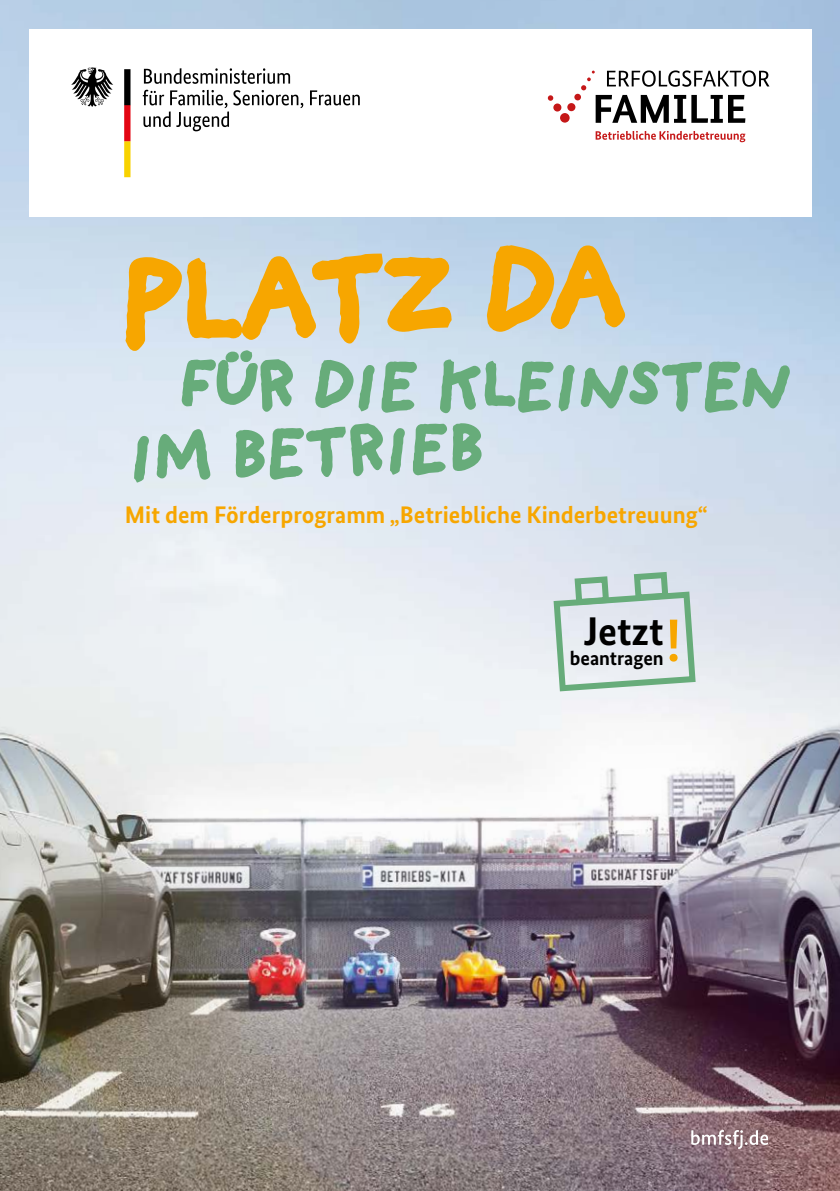
<style>
.page{position:relative;width:840px;height:1191px;background:#fff}
.page>*{position:absolute;margin:0;border:0;box-sizing:border-box;transform-origin:0 0}
.t1{font:700 119.6px "Providence Sans Pro";color:#f7a600}
.t2{font:700 66.6px "Providence Sans Pro";letter-spacing:-.07em;color:#67ac7a}
.t3{font:700 40px "Bundes Sans";letter-spacing:-.005em;color:#000}
.t4{font:700 24px "Bundes Sans";color:#f7a600}
.t5{font:700 20px "Bundes Sans";letter-spacing:-.005em;color:#000}
</style>
<div class="page">
<img style="left:0;top:0;width:839px;height:1191px">
<svg style="left:123px;top:255px;width:61px;height:681px"></svg>
<div style="left:30px;top:30px;width:781px;height:187px;background:#fff"></div>
<svg style="left:71px;top:67px;width:42px;height:40px"></svg>
<svg style="left:691px;top:1130px;width:76px;height:19px"></svg>
<svg style="left:124px;top:5px;width:667px;height:711px"></svg>
<p class="t1" style="left:111px;top:232px;width:515px;rotate:-2deg">PLATZ DA</p>
<p class="t2" style="left:175px;top:345px;width:617px">FÜR DIE KLEINSTEN</p>
<p class="t2" style="left:125px;top:417px;width:361px;rotate:-2deg">IM BETRIEB</p>
<p class="t4" style="left:125px;top:500px;width:584px">Mit dem Förderprogramm „Betriebliche Kinderbetreuung“</p>
<p class="t3" style="left:583px;top:606px;width:81px">Jetzt</p>
<p class="t5" style="left:569px;top:645px;width:95px">beantragen</p>
</div>
